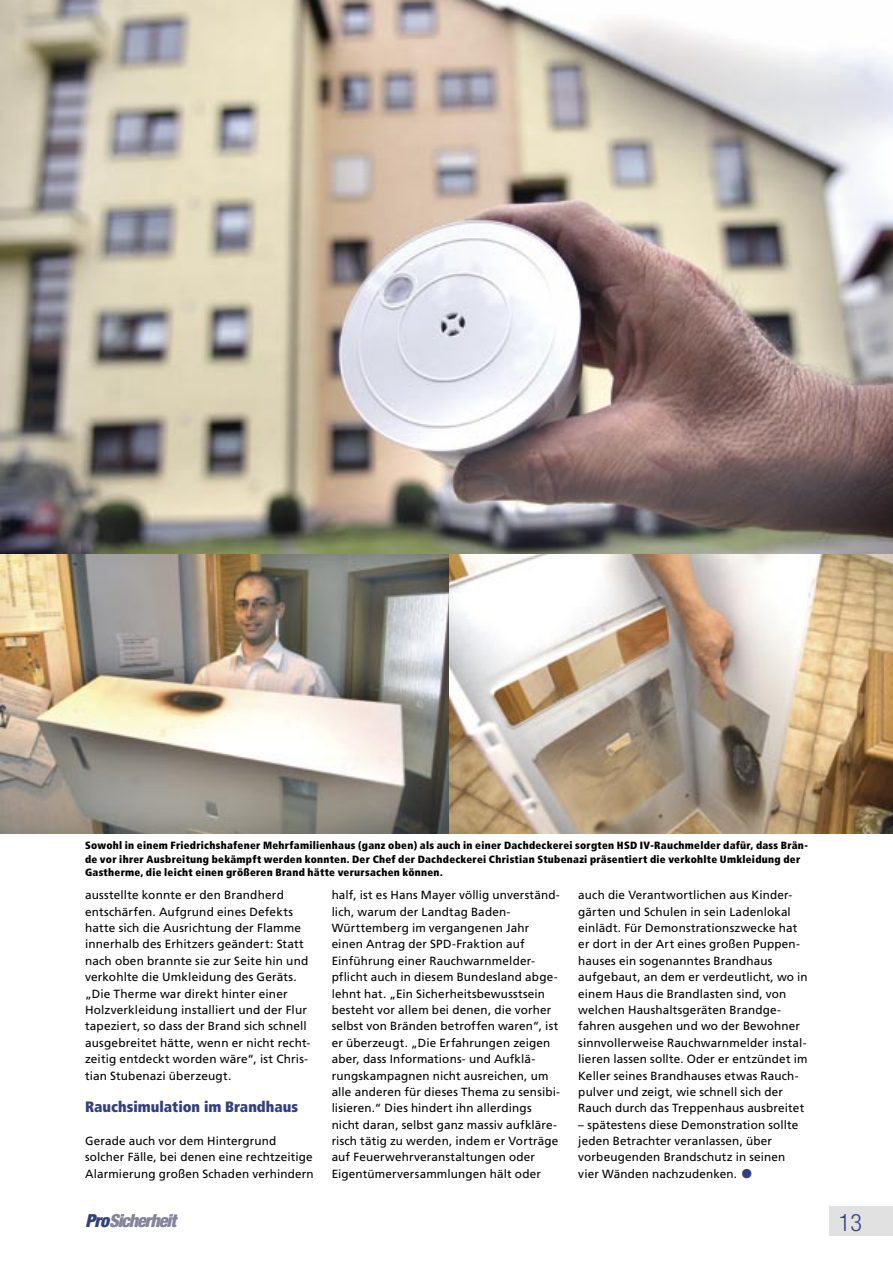
<style>
.page{position:relative;width:893px;height:1263px;background:#fff}
.page>*{position:absolute;margin:0;border:0;box-sizing:border-box;transform-origin:0 0}
.Fließ_Frutiger{font:27px "Frutiger";color:#333f7f}
.t1{font:300 condensed 24px "Helvetica Neue";color:#333f7f}
.t2{font:italic 900 condensed 18px "Helvetica Neue";letter-spacing:-.05em;color:#85839b}
.Zwü{font:900 condensed 15px "Frutiger";color:#333f7f}
.Fließ_Frutiger-2{font:11.85px/16.4px "Frutiger";letter-spacing:.015em;color:#000}
.BU{font:900 condensed 10.5px/13.5px "Frutiger";letter-spacing:.025em;color:#000}
.s1{color:#333f7f}
</style>
<div class="page">
<div style="left:829px;top:1206px;width:64px;height:29px;background:#e1e1e1"></div>
<img style="left:0;top:0;width:893px;height:833px">
<div style="left:70px;top:825px;width:750px;height:68px;background:#fff"></div>
<p class="BU" style="left:85px;top:839px;width:724px">Sowohl in einem Friedrichshafener Mehrfamilienhaus (ganz oben) als auch in einer Dachdeckerei sorgten HSD IV-Rauchmelder dafür, dass Brän&shy;de vor ihrer Ausbreitung bekämpft werden konnten. Der Chef der Dachdeckerei Christian Stubenazi präsentiert die verkohlte Umkleidung der<br>Gastherme, die leicht einen größeren Brand hätte verursachen können.</p>
<p class="Fließ_Frutiger-2" style="left:85px;top:887px;width:227px">ausstellte konnte er den Brandherd entschärfen. Aufgrund eines Defekts hatte sich die Ausrichtung der Flamme innerhalb des Erhitzers geändert: Statt nach oben brannte sie zur Seite hin und verkohlte die Umkleidung des Geräts. „Die Therme war direkt hinter einer Holzverkleidung installiert und der Flur tapeziert, so dass der Brand sich schnell ausgebreitet hätte, wenn er nicht recht&shy;zeitig entdeckt worden wäre“, ist Chris&shy;tian Stubenazi überzeugt.</p>
<p class="Zwü" style="left:85px;top:1098px;width:214px">Rauchsimulation im Brandhaus</p>
<p class="Fließ_Frutiger-2" style="left:85px;top:1133px;width:230px">Gerade auch vor dem Hintergrund solcher Fälle, bei denen eine rechtzeitige<br>Alarmierung großen Schaden verhindern</p>
<p class="Fließ_Frutiger-2" style="left:332px;top:887px;width:230px">half, ist es Hans Mayer völlig unverständ&shy;lich, warum der Landtag Baden-Württemberg im vergangenen Jahr einen Antrag der SPD-Fraktion auf Einführung einer Rauchwarnmelder&shy;pflicht auch in diesem Bundesland abge&shy;lehnt hat. „Ein Sicherheitsbewusstsein besteht vor allem bei denen, die vorher selbst von Bränden betroffen waren“, ist er überzeugt. „Die Erfahrungen zeigen aber, dass Informations- und Aufklä&shy;rungskampagnen nicht ausreichen, um alle anderen für dieses Thema zu sensibi&shy;lisieren.“ Dies hindert ihn allerdings nicht daran, selbst ganz massiv aufkläre&shy;risch tätig zu werden, indem er Vorträge auf Feuerwehrveranstaltungen oder Eigentümerversammlungen hält oder</p>
<p class="Fließ_Frutiger-2" style="left:578px;top:887px;width:231px">auch die Verantwortlichen aus Kinder&shy;gärten und Schulen in sein Ladenlokal einlädt. Für Demonstrationszwecke hat er dort in der Art eines großen Puppen&shy;hauses ein sogenanntes Brandhaus aufgebaut, an dem er verdeutlicht, wo in einem Haus die Brandlasten sind, von welchen Haushaltsgeräten Brandge&shy;fahren ausgehen und wo der Bewohner sinnvollerweise Rauchwarnmelder instal&shy;lieren lassen sollte. Oder er entzündet im Keller seines Brandhauses etwas Rauch&shy;pulver und zeigt, wie schnell sich der Rauch durch das Treppenhaus ausbreitet</p>
<p class="Fließ_Frutiger-2" style="left:578px;top:1116px;width:222px">– spätestens diese Demonstration sollte jeden Betrachter veranlassen, über vorbeugenden Brandschutz in seinen vier Wänden nachzudenken.</p>
<p class="Fließ_Frutiger" style="left:740px;top:1158px;width:15px">•</p>
<p class="t2" style="left:85px;top:1209px;width:92px"><span class="s1">Pro</span>Sicherheit</p>
<p class="t1" style="left:839px;top:1209px;width:25px">13</p>
</div>
